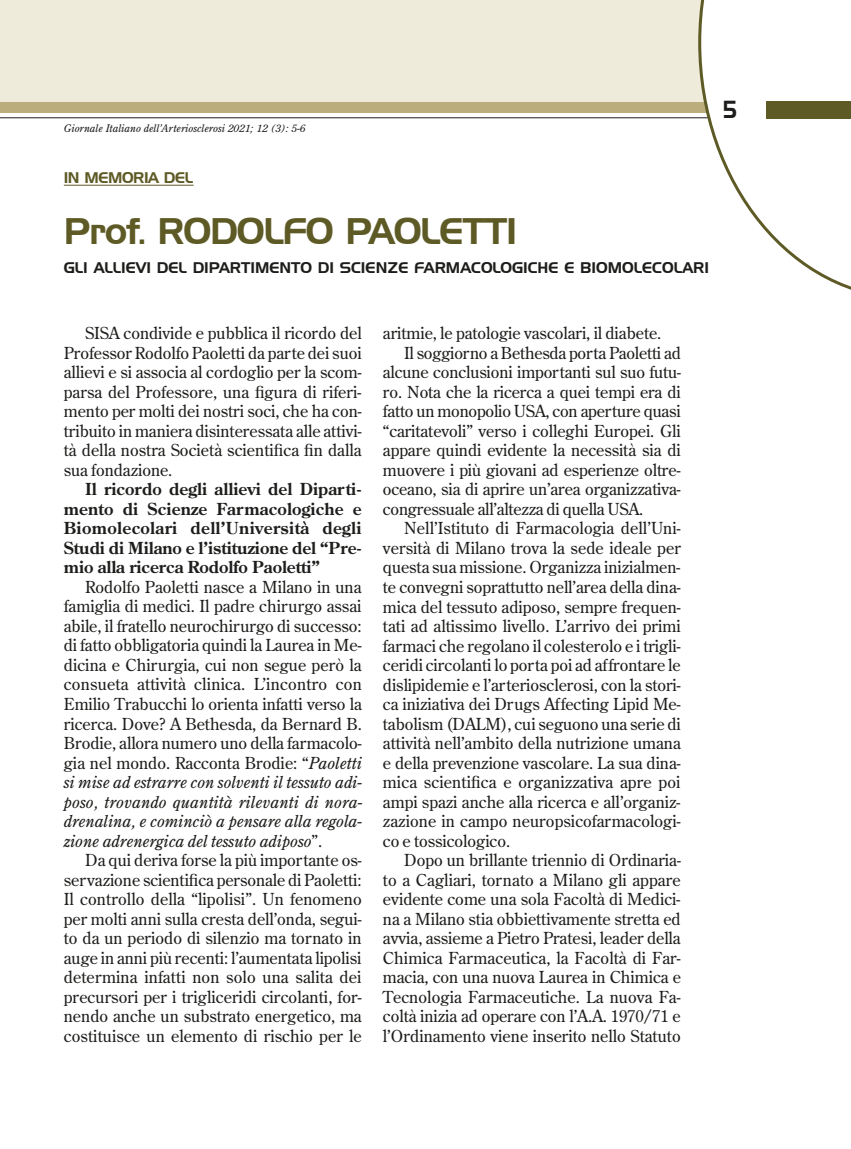
<style>
.page{position:relative;width:851px;height:1149px;background:#fff}
.page>*{position:absolute;margin:0;border:0;box-sizing:border-box;transform-origin:0 0}
.t1{font:36px "Handel Gothic BT";letter-spacing:-.03em;color:#5e5a25}
.t2{font:24px "Handel Gothic BT";color:#1d1d1b;scale:.8 1}
.t3{font:16.5px/19.5px "Century Old Style Std";color:#1d1d1b;text-align:justify}
.t4{font:700 16.5px/19.5px "Century Old Style Std";letter-spacing:-.005em;color:#1d1d1b;text-align:justify}
.t5{font:15px "Handel Gothic BT";color:#1d1d1b}
.t6{font:15px "Handel Gothic BT";letter-spacing:-.03em;color:#5e5a25}
.t7{font:italic 10.5px "Century Old Style Std";color:#1d1d1b}
.s1{font-style:italic}
</style>
<div class="page">
<div style="left:0;top:0;width:850px;height:102px;background:#eeebdb"></div>
<hr style="left:0;top:117px;width:850px;height:1px;background:#1d1d1b">
<div style="left:0;top:102px;width:850px;height:11px;background:#bbae7c"></div>
<svg style="left:698px;top:0;width:152px;height:290px"></svg>
<div style="left:765px;top:101px;width:85px;height:17px;background:#5e5a25"></div>
<hr style="left:64px;top:185px;width:129px;height:1px;background:#5e5a25">
<p class="t7" style="left:64px;top:121px;width:243px">Giornale Italiano dell’Arteriosclerosi 2021; 12 (3): 5-6</p>
<p class="t6" style="left:64px;top:168px;width:131px">IN MEMORIA DEL</p>
<h1 class="t1" style="left:64px;top:209px;width:455px">Prof. RODOLFO PAOLETTI</h1>
<p class="t5" style="left:64px;top:258px;width:646px">GLI ALLIEVI DEL DIPARTIMENTO DI SCIENZE FARMACOLOGICHE E BIOMOLECOLARI</p>
<h2 class="t2" style="left:723px;top:95px;width:18px">5</h2>
<p class="t3" style="left:64px;top:323px;width:299px;text-indent:21px">SISA condivide e pubblica il ricordo del Professor Rodolfo Paoletti da parte dei suoi allievi e si associa al cordoglio per la scom&shy;parsa del Professore, una figura di riferi&shy;mento per molti dei nostri soci, che ha con&shy;tribuito in maniera disinteressata alle attivi&shy;tà della nostra Società scientifica fin dalla sua fondazione.</p>
<p class="t4" style="left:64px;top:479px;width:299px;text-indent:21px">Il ricordo degli allievi del Diparti&shy;mento di Scienze Farmacologiche e Biomolecolari dell’Università degli Studi di Milano e l’istituzione del “Pre&shy;mio alla ricerca Rodolfo Paoletti”</p>
<p class="t3" style="left:64px;top:576px;width:300px;text-indent:21px">Rodolfo Paoletti nasce a Milano in una famiglia di medici. Il padre chirurgo assai abile, il fratello neurochirurgo di successo: di fatto obbligatoria quindi la Laurea in Me&shy;dicina e Chirurgia, cui non segue però la consueta attività clinica. L’incontro con Emilio Trabucchi lo orienta infatti verso la ricerca. Dove? A Bethesda, da Bernard B.<br>Brodie, allora numero uno della farmacolo&shy;gia nel mondo. Racconta Brodie: “<span class="s1">Paoletti si mise ad estrarre con solventi il tessuto adi&shy;poso, trovando quantità rilevanti di nora&shy;drenalina, e cominciò a pensare alla regola&shy;zione adrenergica del tessuto adiposo</span>”.</p>
<p class="t3" style="left:64px;top:849px;width:299px;text-indent:21px">Da qui deriva forse la più importante os&shy;servazione scientifica personale di Paoletti:<br>Il controllo della “lipolisi”. Un fenomeno per molti anni sulla cresta dell’onda, segui&shy;to da un periodo di silenzio ma tornato in auge in anni più recenti: l’aumentata lipolisi determina infatti non solo una salita dei precursori per i trigliceridi circolanti, for&shy;nendo anche un substrato energetico, ma costituisce un elemento di rischio per le</p>
<p class="t3" style="left:383px;top:323px;width:280px">aritmie, le patologie vascolari, il diabete.</p>
<p class="t3" style="left:404px;top:342px;width:278px">Il soggiorno a Bethesda porta Paoletti ad</p>
<p class="t3" style="left:383px;top:362px;width:299px">alcune conclusioni importanti sul suo futu-</p>
<p class="t3" style="left:383px;top:381px;width:299px">ro. Nota che la ricerca a quei tempi era di</p>
<p class="t3" style="left:383px;top:401px;width:299px">fatto un monopolio USA, con aperture quasi</p>
<p class="t3" style="left:383px;top:420px;width:299px">“caritatevoli” verso i colleghi Europei. Gli</p>
<p class="t3" style="left:383px;top:440px;width:299px">appare quindi evidente la necessità sia di</p>
<p class="t3" style="left:383px;top:459px;width:299px">muovere i più giovani ad esperienze oltre-</p>
<p class="t3" style="left:383px;top:479px;width:299px">oceano, sia di aprire un’area organizzativa-</p>
<p class="t3" style="left:383px;top:498px;width:262px">congressuale all’altezza di quella USA.</p>
<p class="t3" style="left:404px;top:518px;width:278px">Nell’Istituto di Farmacologia dell’Uni-</p>
<p class="t3" style="left:383px;top:537px;width:299px">versità di Milano trova la sede ideale per</p>
<p class="t3" style="left:383px;top:557px;width:299px">questa sua missione. Organizza inizialmen-</p>
<p class="t3" style="left:383px;top:577px;width:299px">te convegni soprattutto nell’area della dina-</p>
<p class="t3" style="left:383px;top:596px;width:299px">mica del tessuto adiposo, sempre frequen-</p>
<p class="t3" style="left:383px;top:616px;width:299px">tati ad altissimo livello. L’arrivo dei primi</p>
<p class="t3" style="left:383px;top:635px;width:299px">farmaci che regolano il colesterolo e i trigli-</p>
<p class="t3" style="left:383px;top:655px;width:299px">ceridi circolanti lo porta poi ad affrontare le</p>
<p class="t3" style="left:383px;top:674px;width:299px">dislipidemie e l’arteriosclerosi, con la stori-</p>
<p class="t3" style="left:383px;top:694px;width:299px">ca iniziativa dei Drugs Affecting Lipid Me-</p>
<p class="t3" style="left:383px;top:713px;width:299px">tabolism (DALM), cui seguono una serie di</p>
<p class="t3" style="left:383px;top:733px;width:299px">attività nell’ambito della nutrizione umana</p>
<p class="t3" style="left:383px;top:752px;width:299px">e della prevenzione vascolare. La sua dina-</p>
<p class="t3" style="left:383px;top:772px;width:299px">mica scientifica e organizzativa apre poi</p>
<p class="t3" style="left:383px;top:791px;width:299px">ampi spazi anche alla ricerca e all’organiz-</p>
<p class="t3" style="left:383px;top:811px;width:299px">zazione in campo neuropsicofarmacologi-</p>
<p class="t3" style="left:383px;top:830px;width:129px">co e tossicologico.</p>
<p class="t3" style="left:404px;top:850px;width:278px">Dopo un brillante triennio di Ordinaria-</p>
<p class="t3" style="left:383px;top:869px;width:299px">to a Cagliari, tornato a Milano gli appare</p>
<p class="t3" style="left:383px;top:889px;width:299px">evidente come una sola Facoltà di Medici-</p>
<p class="t3" style="left:383px;top:908px;width:299px">na a Milano stia obbiettivamente stretta ed</p>
<p class="t3" style="left:383px;top:928px;width:299px">avvia, assieme a Pietro Pratesi, leader della</p>
<p class="t3" style="left:383px;top:947px;width:299px">Chimica Farmaceutica, la Facoltà di Far-</p>
<p class="t3" style="left:383px;top:967px;width:299px">macia, con una nuova Laurea in Chimica e</p>
<p class="t3" style="left:383px;top:986px;width:299px">Tecnologia Farmaceutiche. La nuova Fa-</p>
<p class="t3" style="left:383px;top:1006px;width:299px">coltà inizia ad operare con l’A.A. 1970/71 e</p>
<p class="t3" style="left:383px;top:1025px;width:299px">l’Ordinamento viene inserito nello Statuto</p>
</div>
